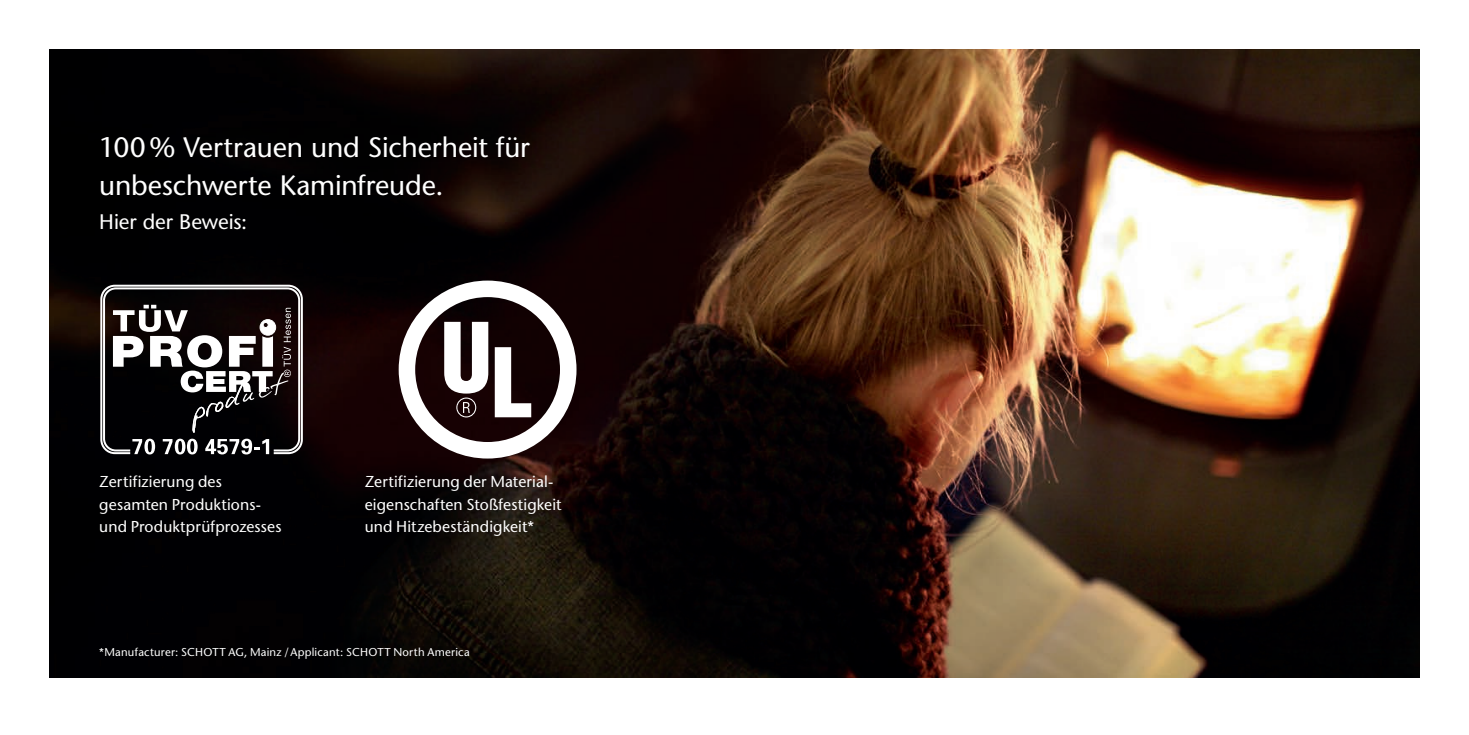
<style>
.page{position:relative;width:1469px;height:735px;background:#fff}
.page>*{position:absolute;margin:0;border:0;box-sizing:border-box;transform-origin:0 0}
.t1{font:500 28px/38.5px "Stone Sans Std";letter-spacing:-.005em;color:#fff}
.t2{font:500 21px "Stone Sans Std";color:#fff}
.t3{font:500 15.75px/22.4px "Stone Sans Std";letter-spacing:.01em;color:#fff}
.t4{font:500 11.38px "Stone Sans Std";letter-spacing:.02em;color:#fff}
</style>
<div class="page">
<img style="left:50px;top:50px;width:1369px;height:627px">
<svg style="left:399px;top:280px;width:177px;height:178px"></svg>
<div style="left:100px;top:284px;width:203px;height:170px;border:2px solid #fff;border-radius:14px"></div>
<div style="left:103px;top:287px;width:197px;height:164px;border:2px solid #fff;border-radius:12px"></div>
<svg style="left:132px;top:438px;width:23px;height:16px"></svg>
<svg style="left:163px;top:438px;width:35px;height:16px"></svg>
<svg style="left:205px;top:438px;width:64px;height:16px"></svg>
<svg style="left:113px;top:304px;width:178px;height:128px"></svg>
<h1 class="t1" style="left:99px;top:127px;width:432px">100% Vertrauen und Sicherheit für unbeschwerte Kaminfreude.</h1>
<h2 class="t2" style="left:99px;top:209px;width:149px">Hier der Beweis:</h2>
<p class="t3" style="left:99px;top:470px;width:184px">Zertifizierung des gesamten Produktions&shy;und Produktprüfprozesses</p>
<p class="t3" style="left:365px;top:470px;width:198px">Zertifizierung der Material&shy;eigenschaften Stoßfestigkeit und Hitzebeständigkeit*</p>
<p class="t4" style="left:99px;top:644px;width:372px">*Manufacturer: SCHOTT AG, Mainz /Applicant: SCHOTT North America</p>
</div>
